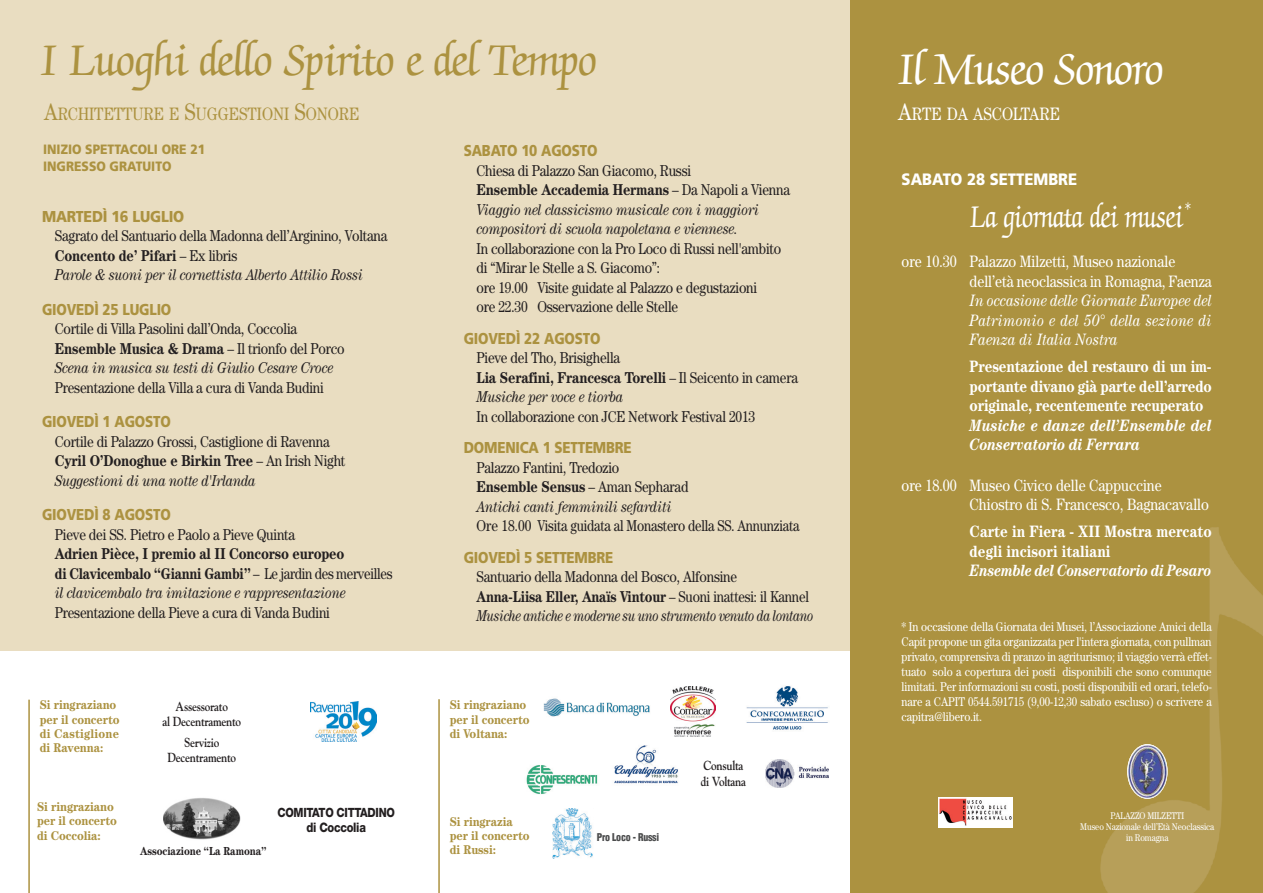
<style>
.page{position:relative;width:1263px;height:893px;background:#fff}
.page>*{position:absolute;margin:0;border:0;box-sizing:border-box;transform-origin:0 0}
.t1{font:49.5px "Zapf Chancery Std";letter-spacing:-.015em;color:#ac9240}
.t2{font:49.5px "Zapf Chancery Std";letter-spacing:-.025em;color:#fff}
.t3{font:34.5px "Zapf Chancery Std";letter-spacing:-.015em;color:#fff;scale:.85 1}
.t4{font:18px "Century Std";color:#ac9240;scale:.85 1}
.t5{font:18px "Century Std";color:#fff;scale:.85 1}
.t6{font:700 16.5px/19.5px "Century Std";letter-spacing:-.01em;color:#fff;text-align:justify;scale:.85 1}
.t7{font:16.5px/19.5px "Century Std";color:#fff;scale:.85 1}
.t8{font:italic 16.5px/19.5px "Century Std";letter-spacing:.01em;color:#fff;text-align:justify;scale:.85 1}
.t9{font:italic 700 16.5px/19.5px "Century Std";letter-spacing:-.015em;color:#fff;scale:.85 1}
.t10{font:italic 700 16.5px "Century Std";letter-spacing:-.015em;color:#fff;scale:.82 1}
.t11{font:900 16.5px "Frutiger LT Std";color:#fff;scale:.9 1}
.t12{font:15.75px/19.5px "Century Std";letter-spacing:-.015em;color:#231f20;scale:.85 1}
.t13{font:italic 15.75px/19.5px "Century Std";letter-spacing:-.015em;color:#231f20;scale:.85 1}
.t14{font:700 15.75px/19.5px "Century Std";letter-spacing:-.015em;color:#231f20;scale:.85 1}
.t15{font:900 15.75px "Frutiger LT Std";letter-spacing:-.015em;color:#ac9240;scale:.85 1}
.t16{font:900 15.75px "Frutiger LT Std";letter-spacing:-.015em;color:#ac9240;scale:.9 1}
.t17{font:900 13.5px/16.5px "Frutiger LT Std";color:#ac9240;scale:.9 1}
.t18{font:700 13.05px/14.5px "Goudy Std";letter-spacing:-.025em;color:#231f20;text-align:center;scale:.85 1}
.t19{font:800 13.05px "Helvetica Neue LT Std";letter-spacing:-.025em;color:#231f20;scale:.85 1}
.t20{font:12.75px/15px "Century Std";letter-spacing:-.005em;color:#fff;text-align:justify;scale:.85 1}
.t21{font:700 12.75px/14.2px "Century Std";letter-spacing:-.01em;color:#ac9240;scale:.9 1}
.t22{font:800 12.75px "Helvetica Neue LT Std";letter-spacing:-.025em;color:#231f20;scale:.85 1}
.t23{font:700 11.7px "Century Std";letter-spacing:-.01em;color:#231f20;scale:.85 1}
.t24{font:900 condensed 10.5px "Helvetica LT Std";letter-spacing:-.025em;color:#4b4c4d;scale:.95 1}
.t25{font:9.75px/11.2px "Century Std";letter-spacing:-.01em;color:#fff;text-align:center;scale:.85 1}
.s1{font-size:24px}
.s2{font-style:normal}
.s3{font-weight:700;font-style:normal}
.s4{font-weight:700}
.s5{font-style:italic}
.s6{font-weight:400}
.s7{font-weight:400;font-style:italic}
</style>
<div class="page">
<div style="left:0;top:0;width:861px;height:651px;background:#e9ddc1"></div>
<div style="left:850px;top:0;width:413px;height:893px;background:#ac9240"></div>
<img style="left:1100px;top:527px;width:163px;height:366px">
<img style="left:614px;top:745px;width:64px;height:39px">
<img style="left:670px;top:687px;width:45px;height:50px">
<div style="left:938px;top:797px;width:75px;height:31px;background:#fff"></div>
<img style="left:939px;top:798px;width:73px;height:28px">
<img style="left:1127px;top:744px;width:40px;height:55px;border-radius:50%">
<img style="left:765px;top:759px;width:63px;height:29px">
<img style="left:746px;top:686px;width:82px;height:44px">
<img style="left:526px;top:765px;width:72px;height:29px">
<img style="left:553px;top:809px;width:40px;height:49px">
<img style="left:164px;top:798px;width:76px;height:42px">
<svg style="left:310px;top:701px;width:67px;height:41px"></svg>
<img style="left:310px;top:702px;width:66px;height:39px">
<hr style="left:438px;top:699px;width:2px;height:194px;background:#ac9240">
<hr style="left:28px;top:700px;width:2px;height:193px;background:#ac9240">
<img style="left:543px;top:698px;width:107px;height:19px">
<h1 class="t1" style="left:41px;top:40px;width:558px">I Luoghi dello Spirito e del Tempo</h1>
<h1 class="t2" style="left:898px;top:49px;width:267px">Il Museo Sonoro</h1>
<p class="t4" style="left:44px;top:107px;width:372px"><span class="s1">A</span>RCHITETTURE E <span class="s1">S</span>UGGESTIONI <span class="s1">S</span>ONORE</p>
<p class="t5" style="left:898px;top:107px;width:192px"><span class="s1">A</span>RTE DA ASCOLTARE</p>
<p class="t17" style="left:43px;top:142px;width:182px">INIZIO SPETTACOLI ORE 21<br>INGRESSO GRATUITO</p>
<p class="t15" style="left:464px;top:145px;width:159px">SABATO 10 AGOSTO</p>
<p class="t13" style="left:476px;top:162px;width:370px"><span class="s2">Chiesa di Palazzo San Giacomo, Russi<br></span><span class="s3">Ensemble Accademia Hermans</span> <span class="s2">– Da Napoli a Vienna </span>Viaggio nel classicismo musicale con i maggiori compositori di scuola napoletana e viennese.</p>
<p class="t12" style="left:476px;top:240px;width:360px">In collaborazione con la Pro Loco di Russi nell'ambito di “Mirar le Stelle a S. Giacomo”:<br>ore 19.00 Visite guidate al Palazzo e degustazioni<br>ore 22.30 Osservazione delle Stelle</p>
<p class="t15" style="left:464px;top:332px;width:162px">GIOVEDÌ 22 AGOSTO</p>
<p class="t12" style="left:476px;top:350px;width:380px">Pieve del Tho, Brisighella<br><span class="s4">Lia Serafini, Francesca Torelli</span> – Il Seicento in camera<br><span class="s5">Musiche per voce e tiorba</span></p>
<p class="t12" style="left:476px;top:408px;width:329px">In collaborazione con JCE Network Festival 2013</p>
<p class="t15" style="left:464px;top:442px;width:199px">DOMENICA 1 SETTEMBRE</p>
<p class="t12" style="left:476px;top:459px;width:251px">Palazzo Fantini, Tredozio<br><span class="s4">Ensemble Sensus</span> – Aman Sepharad<br><span class="s5">Antichi canti femminili sefarditi</span></p>
<p class="t12" style="left:476px;top:518px;width:382px">Ore 18.00 Visita guidata al Monastero della SS. Annunziata</p>
<p class="t15" style="left:464px;top:551px;width:178px">GIOVEDÌ 5 SETTEMBRE</p>
<p class="t12" style="left:476px;top:569px;width:398px">Santuario della Madonna del Bosco, Alfonsine<br><span class="s4">Anna-Liisa Eller, Anaïs Vintour</span> – Suoni inattesi: il Kannel<br><span class="s5">Musiche antiche e moderne su uno strumento venuto da lontano</span></p>
<p class="t16" style="left:42px;top:210px;width:159px">MARTEDÌ 16 LUGLIO</p>
<p class="t12" style="left:55px;top:228px;width:393px">Sagrato del Santuario della Madonna dell’Arginino, Voltana<br><span class="s4">Concento de’ Pifari</span> – Ex libris<br><span class="s5">Parole &amp; suoni per il cornettista Alberto Attilio Rossi</span></p>
<p class="t15" style="left:42px;top:303px;width:154px">GIOVEDÌ 25 LUGLIO</p>
<p class="t12" style="left:55px;top:321px;width:342px">Cortile di Villa Pasolini dall’Onda, Coccolia<br><span class="s4">Ensemble Musica &amp; Drama</span> – Il trionfo del Porco<br><span class="s5">Scena in musica su testi di Giulio Cesare Croce</span></p>
<p class="t12" style="left:55px;top:379px;width:318px">Presentazione della Villa a cura di Vanda Budini</p>
<p class="t15" style="left:42px;top:416px;width:153px">GIOVEDÌ 1 AGOSTO</p>
<p class="t12" style="left:55px;top:433px;width:343px">Cortile di Palazzo Grossi, Castiglione di Ravenna<br><span class="s4">Cyril O’Donoghue e Birkin Tree</span> – An Irish Night<br><span class="s5">Suggestioni di una notte d'Irlanda</span></p>
<p class="t15" style="left:42px;top:509px;width:153px">GIOVEDÌ 8 AGOSTO</p>
<p class="t12" style="left:55px;top:526px;width:284px">Pieve dei SS. Pietro e Paolo a Pieve Quinta</p>
<p class="t14" style="left:55px;top:546px;width:399px">Adrien Pièce, I premio al II Concorso europeo<br>di Clavicembalo “Gianni Gambi” <span class="s6">– Le jardin des merveilles </span><span class="s7">il clavicembalo tra imitazione e rappresentazione</span></p>
<p class="t12" style="left:55px;top:604px;width:325px">Presentazione della Pieve a cura di Vanda Budini</p>
<p class="t21" style="left:40px;top:699px;width:90px">Si ringraziano per il concerto di Castiglione di Ravenna:</p>
<p class="t21" style="left:37px;top:801px;width:90px">Si ringraziano per il concerto di Coccolia:</p>
<p class="t18" style="left:162px;top:699px;width:94px">Assessorato<br>al Decentramento</p>
<p class="t18" style="left:168px;top:736px;width:82px">Servizio<br>Decentramento</p>
<p class="t23" style="left:140px;top:847px;width:150px">Associazione “La Ramona”</p>
<p class="t22" style="left:277px;top:808px;width:140px">COMITATO CITTADINO</p>
<p class="t19" style="left:306px;top:822px;width:71px">di Coccolia</p>
<p class="t21" style="left:450px;top:699px;width:90px">Si ringraziano per il concerto di Voltana:</p>
<p class="t21" style="left:450px;top:815px;width:90px">Si ringrazia per il concerto di Russi:</p>
<p class="t24" style="left:597px;top:833px;width:67px">Pro Loco - Russi</p>
<p class="t18" style="left:701px;top:758px;width:55px;line-height:15.3px;text-align:left">Consulta di Voltana</p>
<p class="t11" style="left:902px;top:172px;width:197px">SABATO 28 SETTEMBRE</p>
<h2 class="t3" style="left:970px;top:202px;width:263px">La giornata dei musei<sup>*</sup></h2>
<p class="t7" style="left:970px;top:253px;width:287px;text-indent:-68px">ore 10.30 Palazzo Milzetti, Museo nazionale dell’età neoclassica in Romagna, Faenza</p>
<p class="t8" style="left:970px;top:292px;width:286px">In occasione delle Giornate Europee del Patrimonio e del 50° della sezione di Faenza di Italia Nostra</p>
<p class="t6" style="left:970px;top:358px;width:286px">Presentazione del restauro di un im&shy;portante divano già parte dell’arredo originale, recentemente recuperato</p>
<p class="t9" style="left:970px;top:417px;width:286px">Musiche e danze dell’Ensemble del<br>Conservatorio di Ferrara</p>
<p class="t7" style="left:970px;top:477px;width:283px;text-indent:-68px">ore 18.00 Museo Civico delle Cappuccine<br>Chiostro di S. Francesco, Bagnacavallo</p>
<p class="t6" style="left:970px;top:523px;width:286px">Carte in Fiera - XII Mostra mercato degli incisori italiani</p>
<p class="t10" style="left:970px;top:565px;width:297px">Ensemble del Conservatorio di Pesaro</p>
<p class="t20" style="left:901px;top:620px;width:366px">* In occasione della Giornata dei Musei, l’Associazione Amici della Capit propone un gita organizzata per l'intera giornata, con pullman privato, comprensiva di pranzo in agriturismo; il viaggio verrà effet&shy;tuato solo a copertura dei posti disponibili che sono comunque limitati. Per informazioni su costi, posti disponibili ed orari, telefo&shy;nare a CAPIT 0544.591715 (9,00-12,30 sabato escluso) o scrivere a capitra@libero.it.</p>
<p class="t25" style="left:1080px;top:810px;width:159px">PALAZZO MILZETTI<br>Museo Nazionale dell’Età Neoclassica in Romagna</p>
</div>
